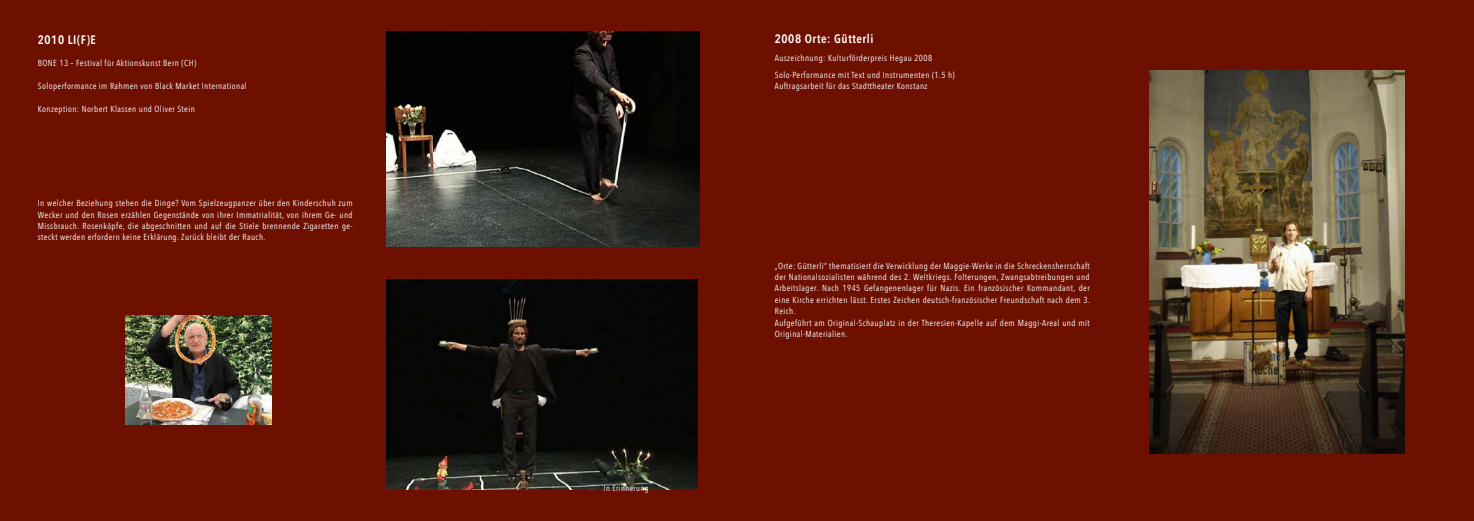
<style>
.page{position:relative;width:1474px;height:521px;background:#fff}
.page>*{position:absolute;margin:0;border:0;box-sizing:border-box;transform-origin:0 0}
.t1{font:600 12.25px "Avenir Next Condensed";letter-spacing:.05em;color:#fff}
.t2{font:8.75px/11.4px "Avenir Next Condensed";letter-spacing:.05em;color:#fff}
.t3{font:8.22px "Avenir Next Condensed";letter-spacing:.05em;color:#fff}
</style>
<div class="page">
<div style="left:0;top:0;width:737px;height:521px;background:#6d1002"></div>
<div style="left:737px;top:0;width:736px;height:521px;background:#6d1002"></div>
<img style="left:387px;top:31px;width:312px;height:216px">
<img style="left:387px;top:279px;width:310px;height:211px">
<img style="left:1149px;top:70px;width:255px;height:383px">
<img style="left:126px;top:316px;width:145px;height:109px">
<h1 class="t1" style="left:38px;top:29px;width:60px">2010 LI(F)E</h1>
<p class="t2" style="left:38px;top:57px;width:160px">BONE 13 – Festival für Aktionskunst Bern (CH)</p>
<p class="t2" style="left:38px;top:80px;width:210px">Soloperformance im Rahmen von Black Market International</p>
<p class="t2" style="left:38px;top:103px;width:158px">Konzeption: Norbert Klassen und Oliver Stein</p>
<p class="t2" style="left:38px;top:197px;width:316px;text-align:justify">In welcher Beziehung stehen die Dinge? Vom Spielzeugpanzer über den Kinderschuh zum Wecker und den Rosen erzählen Gegenstände von ihrer Immatrialität, von ihrem Ge- und Missbrauch. Rosenköpfe, die abgeschnitten und auf die Stiele brennende Zigaretten ge&shy;steckt werden erfordern keine Erklärung. Zurück bleibt der Rauch.</p>
<p class="t3" style="left:604px;top:481px;width:46px">In Erinnerung</p>
<h1 class="t1" style="left:774px;top:28px;width:100px">2008 Orte: Gütterli</h1>
<p class="t2" style="left:774px;top:48px;width:181px;line-height:17.5px">Auszeichnung: Kulturförderpreis Hegau 2008<br>Solo-Performance mit Text und Instrumenten (1.5 h)</p>
<p class="t2" style="left:774px;top:80px;width:154px">Auftragsarbeit für das Stadttheater Konstanz</p>
<p class="t2" style="left:774px;top:259px;width:316px">„Orte: Gütterli“ thematisiert die Verwicklung der Maggie-Werke in die Schreckensherrschaft der Nationalsozialisten während des 2. Weltkriegs. Folterungen, Zwangsabtreibungen und Arbeitslager. Nach 1945 Gefangenenlager für Nazis. Ein französischer Kommandant, der eine Kirche errichten lässt. Erstes Zeichen deutsch-französischer Freundschaft nach dem 3.<br>Reich.<br>Aufgeführt am Original-Schauplatz in der Theresien-Kapelle auf dem Maggi-Areal und mit Original-Materialien.</p>
</div>
